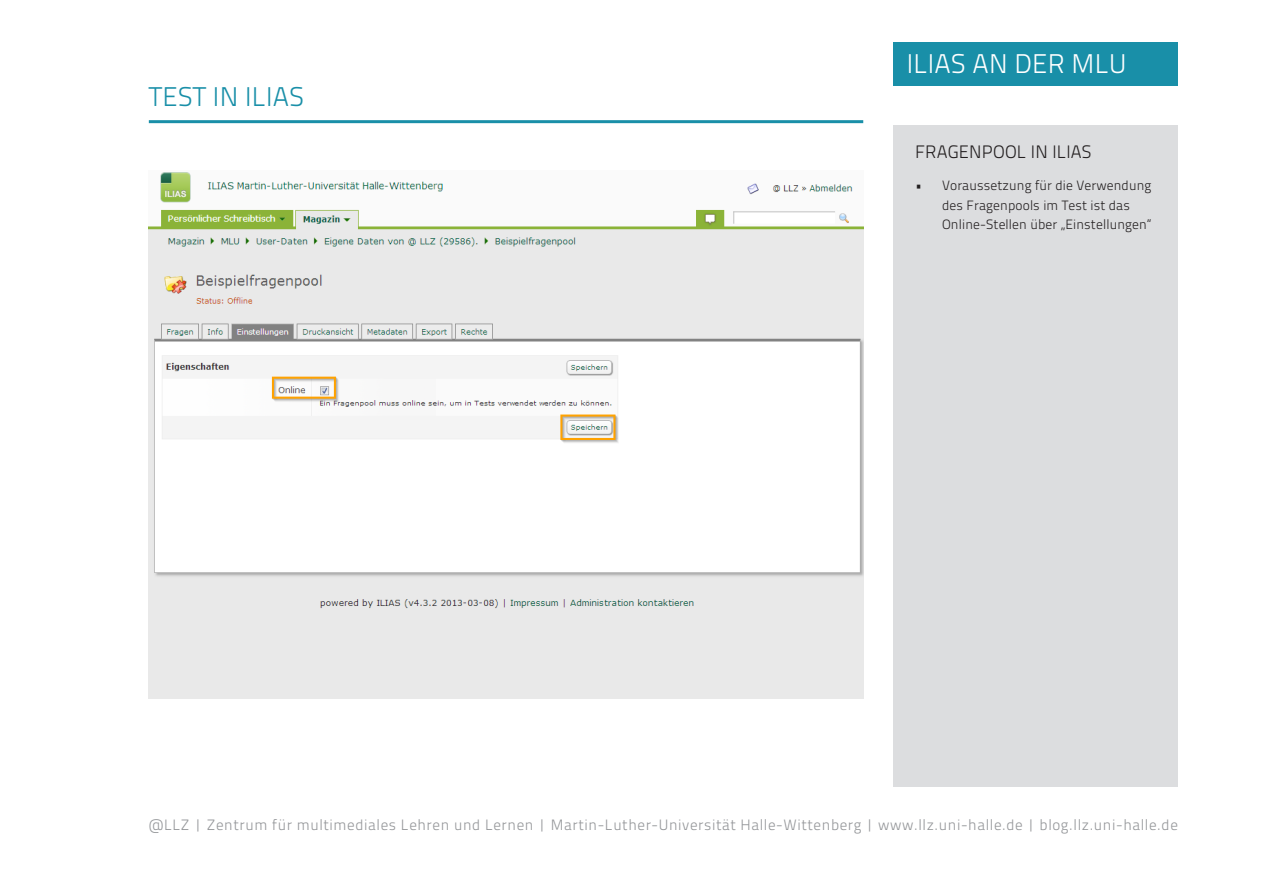
<style>
.page{position:relative;width:1263px;height:893px;background:#fff}
.page>*{position:absolute;margin:0;border:0;box-sizing:border-box;transform-origin:0 0}
.Kategorie-Reiter{font:27px "Titillium Text 25 L 250 wt";letter-spacing:.01em;color:#fff}
.überschrift2{font:27px "Titillium Text 25 L 250 wt";letter-spacing:.01em;color:#198fa8}
.überschrift4_schwarz{font:18px "Titillium Text 25 L 250 wt";letter-spacing:.01em;color:#231f20}
.t1{font:15px "Titillium Text 25 L 250 wt";letter-spacing:.04em;color:#939598}
.t2{font:13.5px/19.5px "Titillium Text 25 L 250 wt";letter-spacing:.01em;color:#231f20}
</style>
<div class="page">
<div style="left:893px;top:43px;width:285px;height:43px;background:#198fa8"></div>
<hr style="left:149px;top:120px;width:714px;height:3px;background:#198fa8">
<div style="left:893px;top:125px;width:285px;height:662px;background:#dcdddf"></div>
<img style="left:149px;top:172px;width:714px;height:526px">
<p class="überschrift2" style="left:149px;top:77px;width:157px">TEST IN ILIAS</p>
<p class="Kategorie-Reiter" style="left:907px;top:44px;width:221px">ILIAS AN DER MLU</p>
<p class="überschrift4_schwarz" style="left:915px;top:139px;width:178px">FRAGENPOOL IN ILIAS</p>
<p class="t2" style="left:942px;top:175px;width:211px;text-indent:-27px">• Voraussetzung für die Verwendung des Fragenpools im Test ist das<br>Online-Stellen über „Einstellungen“</p>
<p class="t1" style="left:149px;top:814px;width:1030px">@LLZ | Zentrum für multimediales Lehren und Lernen | Martin-Luther-Universität Halle-Wittenberg | www.llz.uni-halle.de | blog.llz.uni-halle.de</p>
</div>
